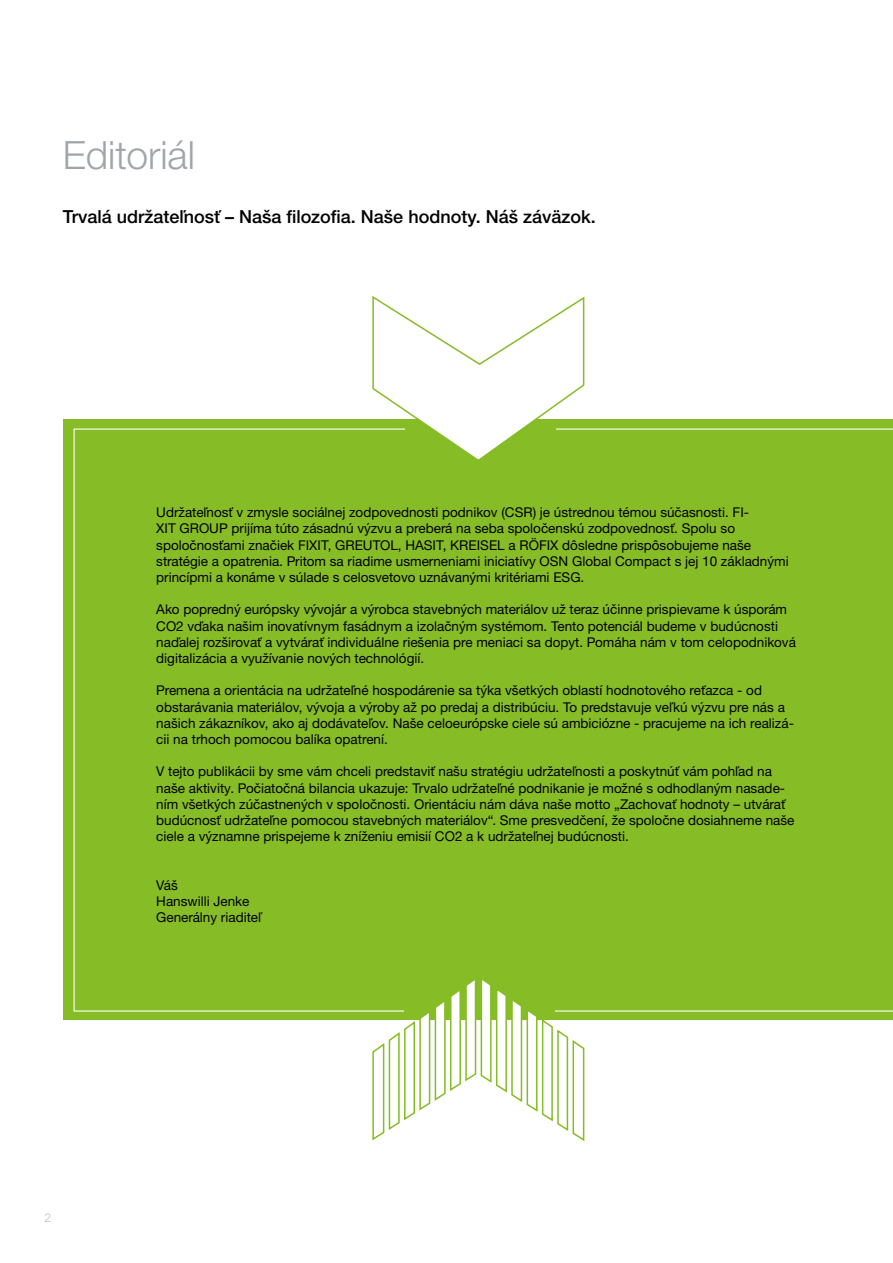
<style>
.page{position:relative;width:893px;height:1263px;background:#fff}
.page>*{position:absolute;margin:0;border:0;box-sizing:border-box;transform-origin:0 0}
.t1{font:300 39px "Helvetica Neue LTW1 G";color:#a1a5a7}
.t2{font:500 18px "Helvetica Neue LTW1 G";color:#000}
.t3{font:13.5px/16.2px "Helvetica Neue LTW1 G";color:#000}
.t4{font:12px "Arial";color:#cbced0}
</style>
<div class="page">
<div style="left:64px;top:419px;width:829px;height:601px;background:#86bc25"></div>
<div style="left:74px;top:428px;width:819px;height:583px;background:#86bc25"></div>
<svg style="left:372px;top:976px;width:214px;height:165px"></svg>
<svg style="left:372px;top:296px;width:213px;height:166px"></svg>
<h1 class="t1" style="left:63px;top:132px;width:134px">Editoriál</h1>
<h2 class="t2" style="left:63px;top:206px;width:535px">Trvalá udržateľnosť – Naša filozofia. Naše hodnoty. Náš záväzok.</h2>
<p class="t3" style="left:156px;top:504px;width:634px">Udržateľnosť v zmysle sociálnej zodpovednosti podnikov (CSR) je ústrednou témou súčasnosti. FI-<br>XIT GROUP prijíma túto zásadnú výzvu a preberá na seba spoločenskú zodpovednosť. Spolu so spoločnosťami značiek FIXIT, GREUTOL, HASIT, KREISEL a RÖFIX dôsledne prispôsobujeme naše stratégie a opatrenia. Pritom sa riadime usmerneniami iniciatívy OSN Global Compact s jej 10 základnými princípmi a konáme v súlade s celosvetovo uznávanými kritériami ESG.</p>
<p class="t3" style="left:156px;top:601px;width:641px">Ako popredný európsky vývojár a výrobca stavebných materiálov už teraz účinne prispievame k úsporám CO2 vďaka našim inovatívnym fasádnym a izolačným systémom. Tento potenciál budeme v budúcnosti naďalej rozširovať a vytvárať individuálne riešenia pre meniaci sa dopyt. Pomáha nám v tom celopodniková digitalizácia a využívanie nových technológií.</p>
<p class="t3" style="left:156px;top:682px;width:639px">Premena a orientácia na udržateľné hospodárenie sa týka všetkých oblastí hodnotového reťazca - od obstarávania materiálov, vývoja a výroby až po predaj a distribúciu. To predstavuje veľkú výzvu pre nás a našich zákazníkov, ako aj dodávateľov. Naše celoeurópske ciele sú ambiciózne - pracujeme na ich realizá&shy;cii na trhoch pomocou balíka opatrení.</p>
<p class="t3" style="left:156px;top:763px;width:640px">V tejto publikácii by sme vám chceli predstaviť našu stratégiu udržateľnosti a poskytnúť vám pohľad na naše aktivity. Počiatočná bilancia ukazuje: Trvalo udržateľné podnikanie je možné s odhodlaným nasade&shy;ním všetkých zúčastnených v spoločnosti. Orientáciu nám dáva naše motto „Zachovať hodnoty – utvárať budúcnosť udržateľne pomocou stavebných materiálov“. Sme presvedčení, že spoločne dosiahneme naše ciele a významne prispejeme k zníženiu emisií CO2 a k udržateľnej budúcnosti.</p>
<p class="t3" style="left:156px;top:877px;width:106px">Váš<br>Hanswilli Jenke<br>Generálny riaditeľ</p>
<p class="t4" style="left:44px;top:1209px;width:8px">2</p>
</div>
